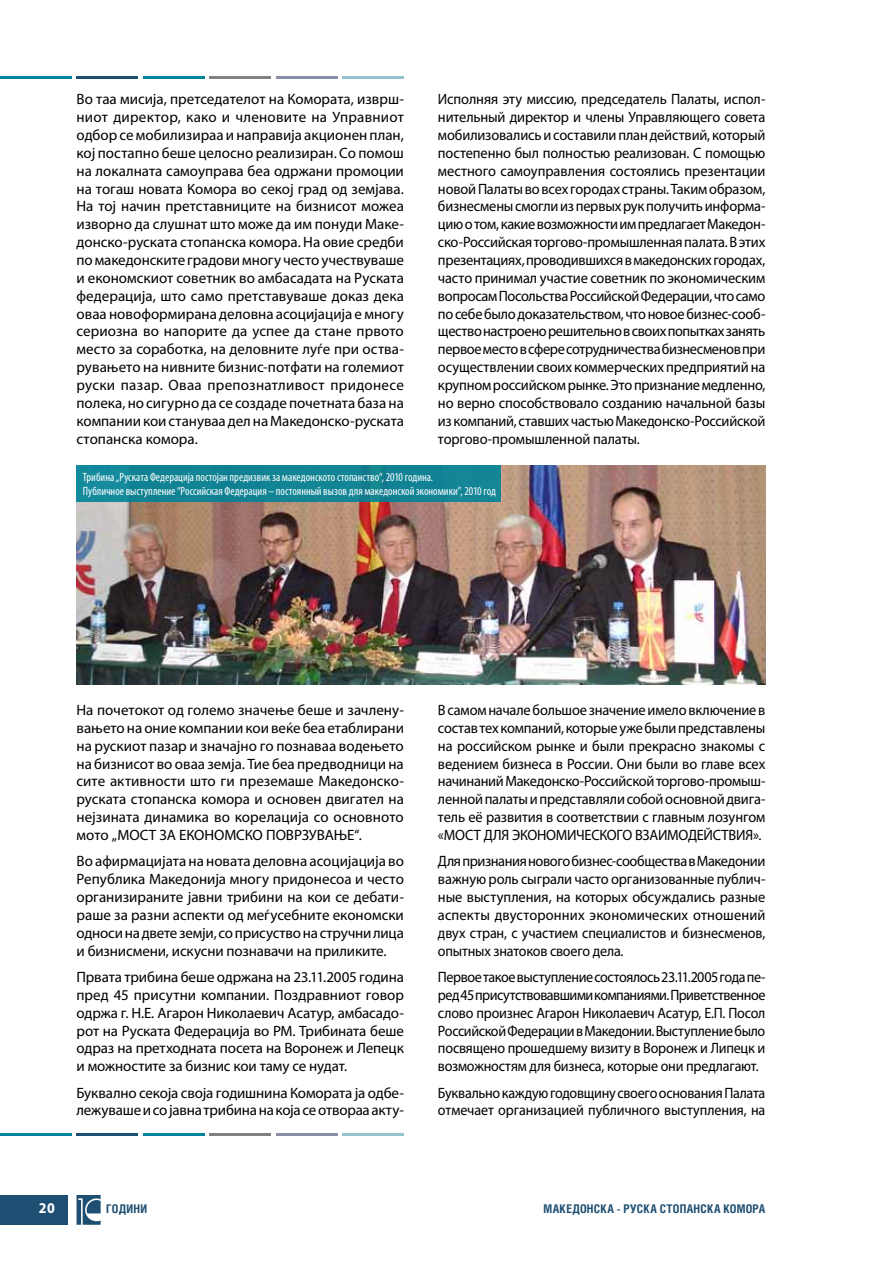
<style>
.page{position:relative;width:893px;height:1263px;background:#fff}
.page>*{position:absolute;margin:0;border:0;box-sizing:border-box;transform-origin:0 0}
.t1{font:15px/17.9px "Myriad Pro";letter-spacing:-.01em;color:#000;text-align:justify}
.t2{font:15px/17.9px "Myriad Pro";letter-spacing:-.01em;color:#000;text-align:justify;scale:.96 1}
.t3{font:15px/17.9px "Myriad Pro";letter-spacing:-.01em;color:#000;text-align:justify;scale:.94 1}
.t4{font:700 semi-condensed 15px "Myriad Pro";color:#fff}
.t5{font:condensed 12px/14.2px "Myriad Pro";color:#fff}
.t6{font:700 12px "Helios Cond C";letter-spacing:.02em;color:#1e4f72}
</style>
<div class="page">
<img style="left:77px;top:466px;width:688px;height:219px">
<hr style="left:0;top:1133px;width:72px;height:2px;background:#008499">
<hr style="left:77px;top:1133px;width:61px;height:2px;background:#1e4f72">
<hr style="left:143px;top:1133px;width:62px;height:2px;background:#008499">
<hr style="left:210px;top:1133px;width:61px;height:2px;background:#808285">
<hr style="left:276px;top:1133px;width:61px;height:2px;background:#8a90a7">
<hr style="left:343px;top:1133px;width:61px;height:2px;background:#94c3cf">
<hr style="left:0;top:77px;width:72px;height:2px;background:#008499">
<hr style="left:77px;top:77px;width:61px;height:2px;background:#1e4f72">
<hr style="left:143px;top:77px;width:62px;height:2px;background:#008499">
<hr style="left:210px;top:77px;width:61px;height:2px;background:#808285">
<hr style="left:276px;top:77px;width:61px;height:2px;background:#8a90a7">
<hr style="left:343px;top:77px;width:61px;height:2px;background:#94c3cf">
<div style="left:77px;top:466px;width:424px;height:36px;background:#128495"></div>
<div style="left:0;top:1195px;width:68px;height:30px;background:#1e4f72"></div>
<svg style="left:77px;top:1195px;width:24px;height:30px"></svg>
<p class="t1" style="left:77px;top:91px;width:329px">Во таа мисија, претседателот на Комората, изврш&shy;ниот директор, како и членовите на Управниот одбор се мобилизираа и направија акционен план, кој постапно беше целосно реализиран. Со помош на локалната самоуправа беа одржани промоции на тогаш новата Комора во секој град од земјава.<br>На тој начин претставниците на бизнисот можеа изворно да слушнат што може да им понуди Маке&shy;донско-руската стопанска комора. На овие средби по македонските градови многу често учествуваше и економскиот советник во амбасадата на Руската федерација, што само претставуваше доказ дека оваа новоформирана деловна асоцијација е многу сериозна во напорите да успее да стане првото место за соработка, на деловните луѓе при оства&shy;рувањето на нивните бизнис-потфати на големиот руски пазар. Оваа препознатливост придонесе полека, но сигурно да се создаде почетната база на компании кои стануваа дел на Македонско-руската стопанска комора.</p>
<p class="t2" style="left:438px;top:91px;width:343px">Исполняя эту миссию, председатель Палаты, испол&shy;нительный директор и члены Управляющего совета мобилизовались и составили план действий, который постепенно был полностью реализован. С помощью местного самоуправления состоялись презентации новой Палаты во всех городах страны. Таким образом, бизнесмены смогли из первых рук получить информа&shy;цию о том, какие возможности им предлагает Македон&shy;ско-Российская торгово-промышленная палата. В этих презентациях, проводившихся в македонских городах, часто принимал участие советник по экономическим вопросам Посольства Российской Федерации, что само по себе было доказательством, что новое бизнес-сооб&shy;щество настроено решительно в своих попытках занять первое место в сфере сотрудничества бизнесменов при осуществлении своих коммерческих предприятий на крупном российском рынке. Это признание медленно, но верно способствовало созданию начальной базы из компаний, ставших частью Македонско-Российской торгово-промышленной палаты.</p>
<p class="t5" style="left:83px;top:470px;width:415px">Трибина „Руската Федерација постојан предизвик за македонското стопанство“, 2010 година.<br>Публичное выступление “Российская Федерация – постоянный вызов для македонской экономики”, 2010 год</p>
<p class="t1" style="left:77px;top:701px;width:329px">На почетокот од големо значење беше и зачлену&shy;вањето на оние компании кои веќе беа етаблирани на рускиот пазар и значајно го познаваа водењето на бизнисот во оваа земја. Тие беа предводници на сите активности што ги преземаше Македонско&shy;руската стопанска комора и основен двигател на нејзината динамика во корелација со основното мото „МОСТ ЗА ЕКОНОМСКО ПОВРЗУВАЊЕ“.</p>
<p class="t1" style="left:77px;top:853px;width:329px">Во афирмацијата на новата деловна асоцијација во Република Македонија многу придонесоа и често организираните јавни трибини на кои се дебати&shy;раше за разни аспекти од меѓусебните економски односи на двете земји, со присуство на стручни лица и бизнисмени, искусни познавачи на приликите.</p>
<p class="t1" style="left:77px;top:968px;width:329px">Првата трибина беше одржана на 23.11.2005 година пред 45 присутни компании. Поздравниот говор одржа г. Н.Е. Агарон Николаевич Асатур, амбасадо&shy;рот на Руската Федерација во РМ. Трибината беше одраз на претходната посета на Воронеж и Лепецк и можностите за бизнис кои таму се нудат.</p>
<p class="t1" style="left:77px;top:1084px;width:329px">Буквално секоја своја годишнина Комората ја одбе&shy;лежуваше и со јавна трибина на која се отвораа акту-</p>
<p class="t2" style="left:438px;top:701px;width:343px">В самом начале большое значение имело включение в состав тех компаний, которые уже были представлены на российском рынке и были прекрасно знакомы с ведением бизнеса в России. Они были во главе всех начинаний Македонско-Российской торгово-промыш&shy;ленной палаты и представляли собой основной двига&shy;тель её развития в соответствии с главным лозунгом «МОСТ ДЛЯ ЭКОНОМИЧЕСКОГО ВЗАИМОДЕЙСТВИЯ».</p>
<p class="t2" style="left:438px;top:853px;width:343px">Для признания нового бизнес-сообщества в Македонии важную роль сыграли часто организованные публич&shy;ные выступления, на которых обсуждались разные аспекты двусторонних экономических отношений двух стран, с участием специалистов и бизнесменов, опытных знатоков своего дела.</p>
<p class="t3" style="left:438px;top:968px;width:350px">Первое такое выступление состоялось 23.11.2005 года пе&shy;ред 45 присутствовавшими компаниями. Приветственное слово произнес Агарон Николаевич Асатур, Е.П. Посол Российской Федерации в Македонии. Выступление было посвящено прошедшему визиту в Воронеж и Липецк и возможностям для бизнеса, которые они предлагают.</p>
<p class="t3" style="left:438px;top:1084px;width:350px">Буквально каждую годовщину своего основания Палата отмечает организацией публичного выступления, на</p>
<p class="t4" style="left:39px;top:1200px;width:18px">20</p>
<p class="t6" style="left:106px;top:1201px;width:42px">ГОДИНИ</p>
<p class="t6" style="left:544px;top:1201px;width:223px">МАКЕДОНСКА - РУСКА СТОПАНСКА КОМОРА</p>
</div>
